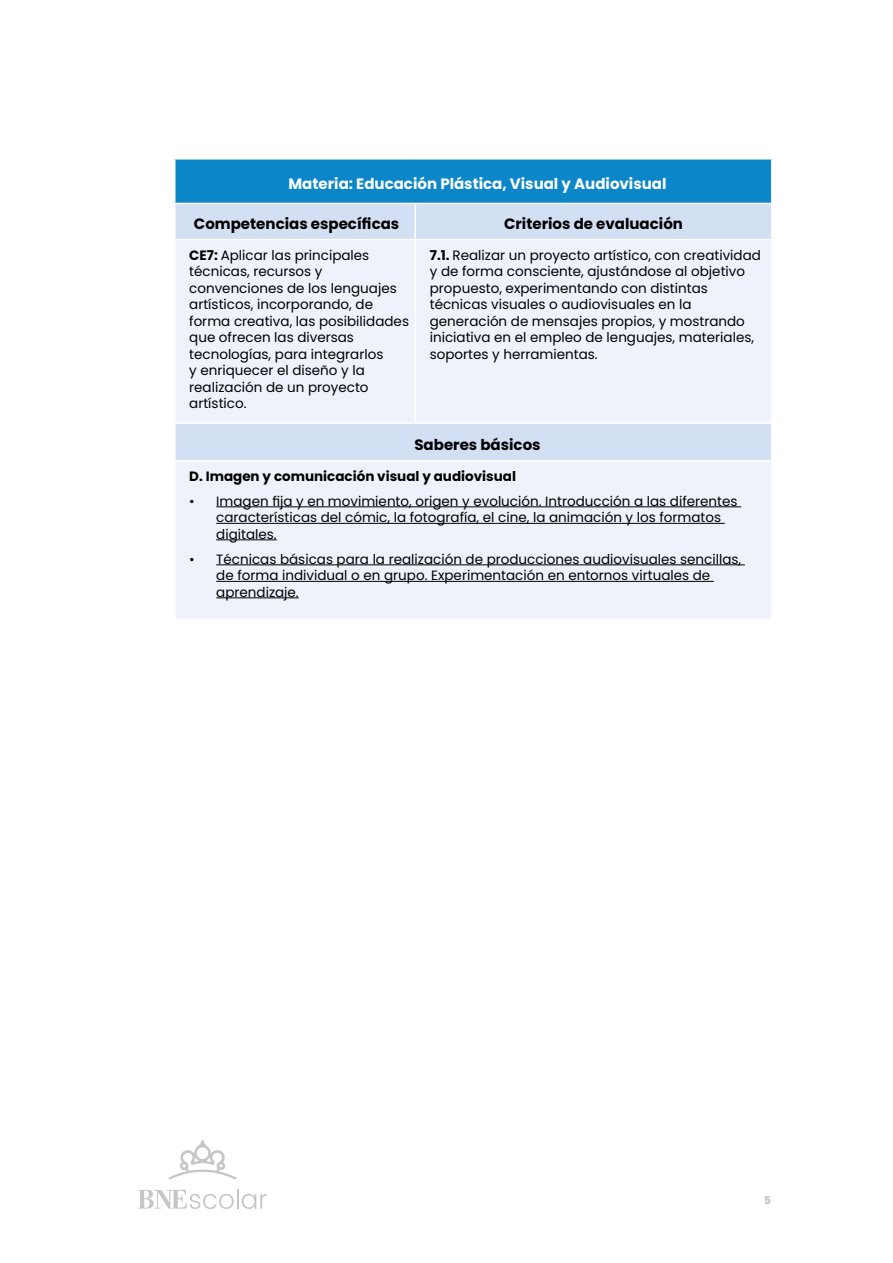
<style>
.page{position:relative;width:893px;height:1263px;background:#fff}
.page>*{position:absolute;margin:0;border:0;box-sizing:border-box;transform-origin:0 0}
.t1{font:700 15px "Poppins";color:#000}
.t2{font:700 15px "Poppins";color:#fff}
.t3{font:13.5px/16.5px "Poppins";color:#000}
.t4{font:700 13.5px "Poppins";color:#000}
.t5{font:700 10.5px "Poppins";color:#bcbcbc}
.s1{font-weight:700}
</style>
<div class="page">
<svg style="left:137px;top:1190px;width:97px;height:19px"></svg>
<hr style="left:237px;top:1189px;width:2px;height:20px;background:#c7c6c5">
<svg style="left:242px;top:1194px;width:25px;height:15px"></svg>
<svg style="left:168px;top:1140px;width:69px;height:40px"></svg>
<div style="left:175px;top:159px;width:597px;height:44px;background:#0b86c8"></div>
<div style="left:175px;top:204px;width:596px;height:35px;background:#d3dff3"></div>
<svg style="left:175px;top:240px;width:596px;height:379px;background:#eaeff9"></svg>
<hr style="left:174px;top:158px;width:241px;height:2px;background:#fff">
<hr style="left:415px;top:158px;width:357px;height:2px;background:#fff">
<hr style="left:771px;top:160px;width:1px;height:43px;background:#fff">
<hr style="left:415px;top:204px;width:1px;height:35px;background:#fff">
<hr style="left:415px;top:240px;width:1px;height:182px;background:#fff">
<hr style="left:175px;top:422px;width:240px;height:2px;background:#fff">
<hr style="left:415px;top:422px;width:356px;height:2px;background:#fff">
<hr style="left:174px;top:460px;width:241px;height:1px;background:#fff">
<hr style="left:415px;top:460px;width:357px;height:1px;background:#fff">
<hr style="left:216px;top:506px;width:525px;height:1px;background:#000">
<hr style="left:216px;top:523px;width:509px;height:1px;background:#000">
<hr style="left:216px;top:539px;width:61px;height:1px;background:#000">
<hr style="left:216px;top:564px;width:529px;height:1px;background:#000">
<hr style="left:216px;top:581px;width:498px;height:1px;background:#000">
<hr style="left:216px;top:597px;width:83px;height:1px;background:#000">
<p class="t2" style="left:289px;top:175px;width:379px">Materia: Educación Plástica, Visual y Audiovisual</p>
<p class="t1" style="left:194px;top:215px;width:207px">Competencias específicas</p>
<p class="t1" style="left:504px;top:215px;width:180px">Criterios de evaluación</p>
<p class="t3" style="left:189px;top:247px;width:221px"><span class="s1">CE7:</span> Aplicar las principales técnicas, recursos y convenciones de los lenguajes artísticos, incorporando, de forma creativa, las posibilidades que ofrecen las diversas tecnologías, para integrarlos<br>y enriquecer el diseño y la realización de un proyecto artístico.</p>
<p class="t3" style="left:430px;top:247px;width:333px"><span class="s1">7.1.</span> Realizar un proyecto artístico, con creatividad y de forma consciente, ajustándose al objetivo propuesto, experimentando con distintas técnicas visuales o audiovisuales en la generación de mensajes propios, y mostrando iniciativa en el empleo de lenguajes, materiales, soportes y herramientas.</p>
<p class="t1" style="left:414px;top:436px;width:128px">Saberes básicos</p>
<p class="t4" style="left:189px;top:468px;width:328px">D. Imagen y comunicación visual y audiovisual</p>
<p class="t3" style="left:216px;top:493px;width:523px;text-indent:-27px">• Imagen fija y en movimiento, origen y evolución. Introducción a las diferentes características del cómic, la fotografía, el cine, la animación y los formatos digitales.</p>
<p class="t3" style="left:216px;top:551px;width:526px;text-indent:-27px">• Técnicas básicas para la realización de producciones audiovisuales sencillas, de forma individual o en grupo. Experimentación en entornos virtuales de aprendizaje.</p>
<p class="t5" style="left:764px;top:1194px;width:8px">5</p>
</div>
